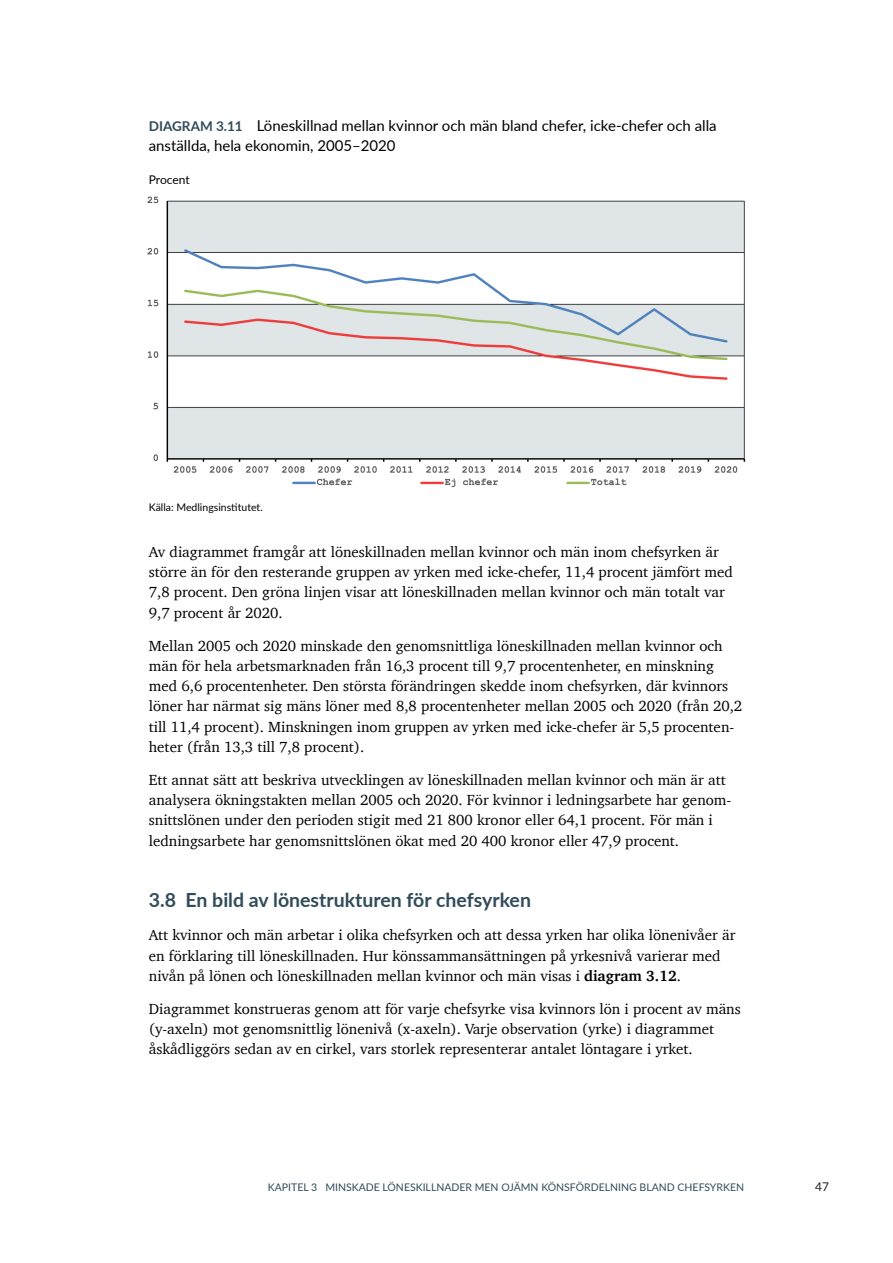
<style>
.page{position:relative;width:893px;height:1263px;background:#fff}
.page>*{position:absolute;margin:0;border:0;box-sizing:border-box;transform-origin:0 0}
.t1{font:700 19.5px "Lato";color:#304c59}
.t2{font:15px/20.2px "Charter";color:#000}
.t3{font:15px/20.2px "Lato";color:#000}
.Procent{font:12px "Lato";letter-spacing:-.01em;color:#000}
.t4{font:12px "Lato";color:#231f20}
.t5{font:10.5px "Lato";color:#304c59}
.Källor{font:10.5px "Lato";color:#000}
.s1{font-weight:700;font-size:13.5px;color:#304c59}
.s2{font-weight:700}
</style>
<div class="page">
<img style="left:147px;top:196px;width:599px;height:292px">
<p class="t3" style="left:149px;top:115px;width:569px"><span class="s1">DIAGRAM 3.11</span> Löneskillnad mellan kvinnor och män bland chefer, icke-chefer och alla anställda, hela ekonomin, 2005–2020</p>
<p class="Procent" style="left:149px;top:171px;width:42px">Procent</p>
<p class="Källor" style="left:149px;top:500px;width:115px">Källa: Medlingsinstitutet.</p>
<p class="t2" style="left:149px;top:541px;width:586px">Av diagrammet framgår att löneskillnaden mellan kvinnor och män inom chefsyrken är större än för den resterande gruppen av yrken med icke-chefer, 11,4 procent jämfört med 7,8 procent. Den gröna linjen visar att löneskillnaden mellan kvinnor och män totalt var 9,7 procent år 2020.</p>
<p class="t2" style="left:149px;top:635px;width:595px">Mellan 2005 och 2020 minskade den genomsnittliga löneskillnaden mellan kvinnor och män för hela arbetsmarknaden från 16,3 procent till 9,7 procentenheter, en minskning med 6,6 procentenheter. Den största förändringen skedde inom chefsyrken, där kvinnors löner har närmat sig mäns löner med 8,8 procentenheter mellan 2005 och 2020 (från 20,2 till 11,4 procent). Minskningen inom gruppen av yrken med icke-chefer är 5,5 procenten&shy;heter (från 13,3 till 7,8 procent).</p>
<p class="t2" style="left:149px;top:769px;width:584px">Ett annat sätt att beskriva utvecklingen av löneskillnaden mellan kvinnor och män är att analysera ökningstakten mellan 2005 och 2020. För kvinnor i ledningsarbete har genom&shy;snittslönen under den perioden stigit med 21 800 kronor eller 64,1 procent. För män i ledningsarbete har genomsnittslönen ökat med 20 400 kronor eller 47,9 procent.</p>
<h2 class="t1" style="left:149px;top:886px;width:384px">3.8 En bild av lönestrukturen för chefsyrken</h2>
<p class="t2" style="left:149px;top:925px;width:588px">Att kvinnor och män arbetar i olika chefsyrken och att dessa yrken har olika lönenivåer är en förklaring till löneskillnaden. Hur könssammansättningen på yrkesnivå varierar med nivån på lönen och löneskillnaden mellan kvinnor och män visas i <span class="s2">diagram 3.12</span>.</p>
<p class="t2" style="left:149px;top:998px;width:593px">Diagrammet konstrueras genom att för varje chefsyrke visa kvinnors lön i procent av mäns (y-axeln) mot genomsnittlig lönenivå (x-axeln). Varje observation (yrke) i diagrammet åskådliggörs sedan av en cirkel, vars storlek representerar antalet löntagare i yrket.</p>
<p class="t5" style="left:268px;top:1179px;width:478px">KAPITEL 3 MINSKADE LÖNESKILLNADER MEN OJÄMN KÖNSFÖRDELNING BLAND CHEFSYRKEN</p>
<p class="t4" style="left:815px;top:1178px;width:15px">47</p>
</div>
